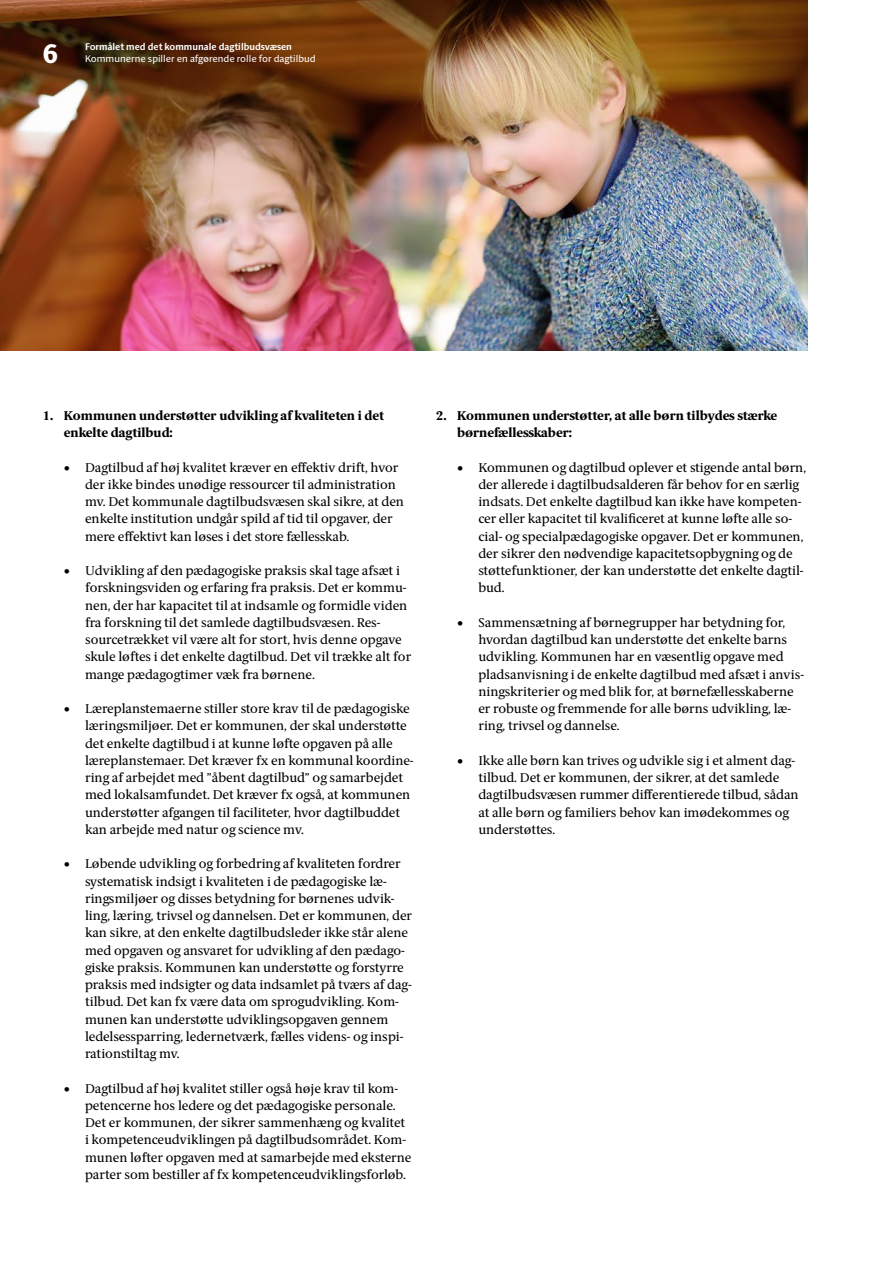
<style>
.page{position:relative;width:893px;height:1263px;background:#fff}
.page>*{position:absolute;margin:0;border:0;box-sizing:border-box;transform-origin:0 0}
.Pagina_venstre{font:800 27px "ID Sans";color:#fff}
.Brødtekst_Bullet_2{font:12.75px/17.2px "ID Serif";color:#000}
.Rubrik_3_-_SERIF{font:800 12.75px/17.2px "ID Serif";color:#000}
.Klummetitel_VENSTRE{font:9.75px "ID Sans";color:#fff}
.Klummetitel_VENSTRE-2{font:700 9.75px "ID Sans";color:#fff}
</style>
<div class="page">
<img style="left:0;top:0;width:808px;height:351px">
<p class="Pagina_venstre" style="left:43px;top:37px;width:17px">6</p>
<p class="Klummetitel_VENSTRE-2" style="left:85px;top:41px;width:209px">Formålet med det kommunale dagtilbudsvæsen</p>
<p class="Klummetitel_VENSTRE" style="left:85px;top:53px;width:232px">Kommunerne spiller en afgørende rolle for dagtilbud</p>
<h3 class="Rubrik_3_-_SERIF" style="left:64px;top:407px;width:322px;text-indent:-21px">1. Kommunen understøtter udvikling af kvaliteten i det enkelte dagtilbud:</h3>
<p class="Brødtekst_Bullet_2" style="left:85px;top:459px;width:320px;text-indent:-21px">• Dagtilbud af høj kvalitet kræver en effektiv drift, hvor der ikke bindes unødige ressourcer til administration mv. Det kommunale dagtilbudsvæsen skal sikre, at den enkelte institution undgår spild af tid til opgaver, der mere effektivt kan løses i det store fællesskab.</p>
<p class="Brødtekst_Bullet_2" style="left:85px;top:562px;width:328px;text-indent:-21px">• Udvikling af den pædagogiske praksis skal tage afsæt i forskningsviden og erfaring fra praksis. Det er kommu&shy;nen, der har kapacitet til at indsamle og formidle viden fra forskning til det samlede dagtilbudsvæsen. Res&shy;sourcetrækket vil være alt for stort, hvis denne opgave skule løftes i det enkelte dagtilbud. Det vil trække alt for mange pædagogtimer væk fra børnene.</p>
<p class="Brødtekst_Bullet_2" style="left:85px;top:700px;width:330px;text-indent:-21px">• Læreplanstemaerne stiller store krav til de pædagogiske læringsmiljøer. Det er kommunen, der skal understøtte det enkelte dagtilbud i at kunne løfte opgaven på alle læreplanstemaer. Det kræver fx en kommunal koordine&shy;ring af arbejdet med ”åbent dagtilbud” og samarbejdet med lokalsamfundet. Det kræver fx også, at kommunen understøtter afgangen til faciliteter, hvor dagtilbuddet kan arbejde med natur og science mv.</p>
<p class="Brødtekst_Bullet_2" style="left:85px;top:856px;width:329px;text-indent:-21px">• Løbende udvikling og forbedring af kvaliteten fordrer systematisk indsigt i kvaliteten i de pædagogiske læ&shy;ringsmiljøer og disses betydning for børnenes udvik&shy;ling, læring, trivsel og dannelsen. Det er kommunen, der kan sikre, at den enkelte dagtilbudsleder ikke står alene med opgaven og ansvaret for udvikling af den pædago&shy;giske praksis. Kommunen kan understøtte og forstyrre praksis med indsigter og data indsamlet på tværs af dag&shy;tilbud. Det kan fx være data om sprogudvikling. Kom&shy;munen kan understøtte udviklingsopgaven gennem ledelsessparring, ledernetværk, fælles videns- og inspi&shy;rationstiltag mv.</p>
<p class="Brødtekst_Bullet_2" style="left:85px;top:1080px;width:328px;text-indent:-21px">• Dagtilbud af høj kvalitet stiller også høje krav til kom&shy;petencerne hos ledere og det pædagogiske personale.<br>Det er kommunen, der sikrer sammenhæng og kvalitet i kompetenceudviklingen på dagtilbudsområdet. Kom&shy;munen løfter opgaven med at samarbejde med eksterne parter som bestiller af fx kompetenceudviklingsforløb.</p>
<h3 class="Rubrik_3_-_SERIF" style="left:457px;top:407px;width:322px;text-indent:-21px">2. Kommunen understøtter, at alle børn tilbydes stærke børnefællesskaber:</h3>
<p class="Brødtekst_Bullet_2" style="left:478px;top:459px;width:329px;text-indent:-21px">• Kommunen og dagtilbud oplever et stigende antal børn, der allerede i dagtilbudsalderen får behov for en særlig indsats. Det enkelte dagtilbud kan ikke have kompeten&shy;cer eller kapacitet til kvalificeret at kunne løfte alle so&shy;cial- og specialpædagogiske opgaver. Det er kommunen, der sikrer den nødvendige kapacitetsopbygning og de støttefunktioner, der kan understøtte det enkelte dagtil&shy;bud.</p>
<p class="Brødtekst_Bullet_2" style="left:478px;top:614px;width:327px;text-indent:-21px">• Sammensætning af børnegrupper har betydning for, hvordan dagtilbud kan understøtte det enkelte barns udvikling. Kommunen har en væsentlig opgave med pladsanvisning i de enkelte dagtilbud med afsæt i anvis&shy;ningskriterier og med blik for, at børnefællesskaberne er robuste og fremmende for alle børns udvikling, læ&shy;ring, trivsel og dannelse.</p>
<p class="Brødtekst_Bullet_2" style="left:478px;top:752px;width:322px;text-indent:-21px">• Ikke alle børn kan trives og udvikle sig i et alment dag&shy;tilbud. Det er kommunen, der sikrer, at det samlede dagtilbudsvæsen rummer differentierede tilbud, sådan at alle børn og familiers behov kan imødekommes og understøttes.</p>
</div>
